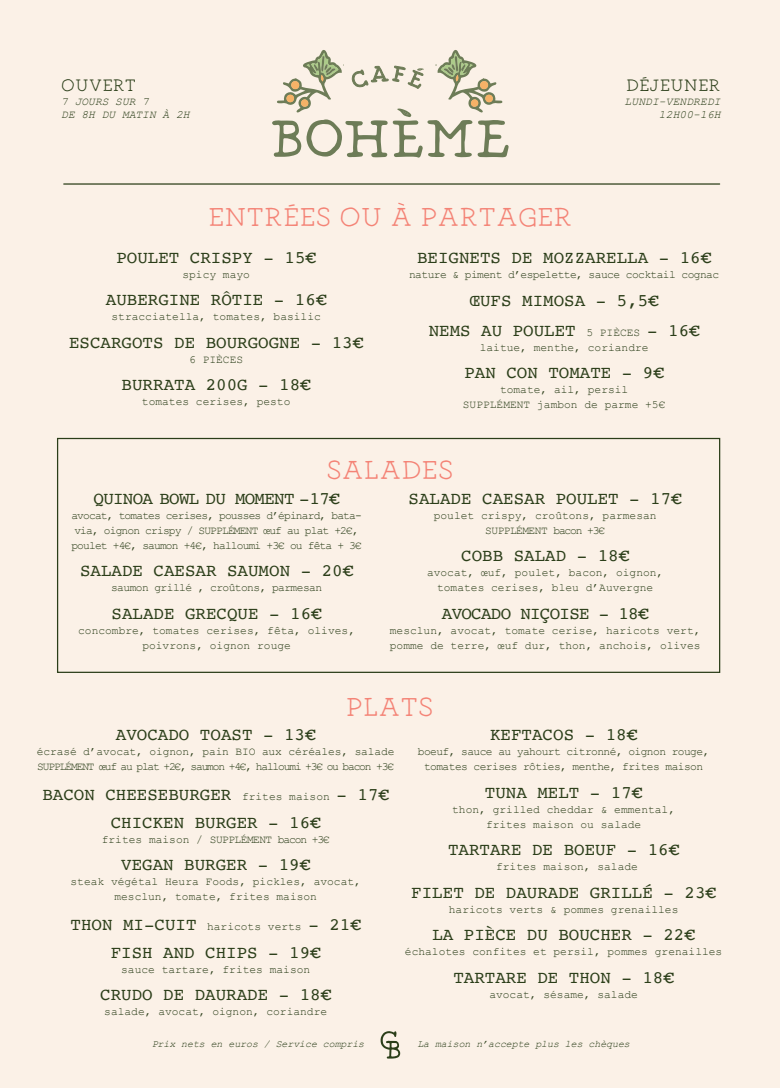
<style>
.page{position:relative;width:780px;height:1088px;background:#fbf1e7}
.page>*{position:absolute;margin:0;border:0;box-sizing:border-box;transform-origin:0 0}
.t1{font:31.25px "BOHEME Regular";color:#f48376}
.t2{font:20px "BOHEME Regular";color:#2b3e19}
.t3{font:17.5px/27.5px "Courier";color:#2b3e19;text-align:center}
.t4{font:17.5px "Courier";letter-spacing:-.04em;color:#2b3e19}
.t5{font:11.25px/15px "Courier New";color:#2b3e19;text-align:center}
.t6{font:11.25px/15px "Courier New";letter-spacing:-.05em;color:#2b3e19;text-align:center}
.t7{font:11.25px/15px "Courier New";letter-spacing:-.075em;color:#2b3e19}
.t8{font:italic 11.25px/13.5px "Courier New";letter-spacing:.01em;color:#2b3e19}
.t9{font:italic 10px "Courier New";letter-spacing:-.01em;color:#2b3e19}
.s1{font-family:"Courier New";font-size:11.25px}
</style>
<div class="page">
<svg style="left:272px;top:50px;width:236px;height:108px"></svg>
<svg style="left:380px;top:1031px;width:20px;height:27px"></svg>
<hr style="left:64px;top:183px;width:655px;height:2px;background:#2b3e19">
<div style="left:57px;top:438px;width:663px;height:235px;border:1px solid #2b3e19"></div>
<h2 class="t2" style="left:61px;top:73px;width:76px">OUVERT</h2>
<p class="t8" style="left:61px;top:94px;width:130px">7 JOURS SUR 7<br>DE 8H DU MATIN À 2H</p>
<h2 class="t2" style="left:626px;top:72px;width:96px">DÉJEUNER</h2>
<p class="t8" style="left:624px;top:94px;width:97px;text-align:right">LUNDI-VENDREDI<br>12H00-16H</p>
<h1 class="t1" style="left:208px;top:197px;width:366px">ENTRÉES OU A PARTAGER</h1>
<h3 class="t3" style="left:116px;top:243px;width:201px">POULET CRISPY - 15€</h3>
<p class="t5" style="left:182px;top:267px;width:69px">spicy mayo</p>
<h3 class="t3" style="left:106px;top:286px;width:222px">AUBERGINE RÔTIE - 16€</h3>
<p class="t5" style="left:111px;top:309px;width:211px">stracciatella, tomates, basilic</p>
<h3 class="t3" style="left:69px;top:328px;width:296px">ESCARGOTS DE BOURGOGNE - 13€</h3>
<p class="t5" style="left:189px;top:352px;width:56px">6 PIÈCES</p>
<h3 class="t3" style="left:122px;top:371px;width:191px">BURRATA 200G - 18€</h3>
<p class="t5" style="left:142px;top:394px;width:150px">tomates cerises, pesto</p>
<h3 class="t3" style="left:417px;top:244px;width:296px">BEIGNETS DE MOZZARELLA - 16€</h3>
<p class="t6" style="left:409px;top:267px;width:311px">nature &amp; piment d’espelette, sauce cocktail cognac</p>
<h3 class="t3" style="left:428px;top:285px;width:272px;line-height:30px">ŒUFS MIMOSA - 5,5€<br>NEMS AU POULET <span class="s1">5 PIÈCES</span> - 16€</h3>
<p class="t5" style="left:479px;top:339px;width:170px">laitue, menthe, coriandre</p>
<h3 class="t3" style="left:464px;top:359px;width:201px">PAN CON TOMATE - 9€</h3>
<p class="t5" style="left:463px;top:382px;width:204px">tomate, ail, persil<br>SUPPLÉMENT jambon de parme +5€</p>
<h1 class="t1" style="left:326px;top:450px;width:128px">SALADES</h1>
<h3 class="t4" style="left:93px;top:484px;width:248px">QUINOA BOWL DU MOMENT -17€</h3>
<p class="t7" style="left:71px;top:507px;width:292px">avocat, tomates cerises, pousses d’épinard, bata&shy;via, oignon crispy / SUPPLÉMENT œuf au plat +2€, poulet +4€, saumon +4€, halloumi +3€ ou fêta + 3€</p>
<h3 class="t3" style="left:80px;top:556px;width:275px">SALADE CAESAR SAUMON - 20€</h3>
<p class="t6" style="left:111px;top:580px;width:212px">saumon grillé , croûtons, parmesan</p>
<h3 class="t3" style="left:112px;top:599px;width:212px">SALADE GRECQUE - 16€</h3>
<p class="t5" style="left:78px;top:622px;width:278px">concombre, tomates cerises, fêta, olives, poivrons, oignon rouge</p>
<h3 class="t3" style="left:408px;top:484px;width:275px">SALADE CAESAR POULET - 17€</h3>
<p class="t5" style="left:434px;top:507px;width:224px">poulet crispy, croûtons, parmesan<br>SUPPLÉMENT bacon +3€</p>
<h3 class="t3" style="left:461px;top:541px;width:169px">COBB SALAD - 18€</h3>
<p class="t5" style="left:427px;top:565px;width:238px">avocat, œuf, poulet, bacon, oignon, tomates cerises, bleu d’Auvergne</p>
<h3 class="t4" style="left:442px;top:600px;width:208px">AVOCADO NIÇOISE - 18€</h3>
<p class="t5" style="left:390px;top:622px;width:312px;text-align:left">mesclun, avocat, tomate cerise, haricots vert, pomme de terre, œuf dur, thon, anchois, olives</p>
<h1 class="t1" style="left:346px;top:687px;width:89px">PLATS</h1>
<h3 class="t3" style="left:116px;top:720px;width:201px">AVOCADO TOAST - 13€</h3>
<p class="t5" style="left:37px;top:744px;width:359px;text-align:left">écrasé d’avocat, oignon, pain BIO aux céréales, salade<br>SUPPLÉMENT œuf au plat +2€, saumon +4€, halloumi +3€ ou bacon +3€</p>
<h3 class="t3" style="left:42px;top:780px;width:348px">BACON CHEESEBURGER <span class="s1">frites maison</span> - 17€<br>CHICKEN BURGER - 16€</h3>
<p class="t6" style="left:102px;top:831px;width:229px">frites maison / SUPPLÉMENT bacon +3€</p>
<h3 class="t3" style="left:121px;top:850px;width:191px">VEGAN BURGER - 19€</h3>
<p class="t5" style="left:70px;top:874px;width:292px">steak végétal Heura Foods, pickles, avocat, mesclun, tomate, frites maison</p>
<h3 class="t3" style="left:70px;top:910px;width:292px">THON MI-CUIT <span class="s1">haricots verts</span> - 21€<br>FISH AND CHIPS - 19€</h3>
<p class="t5" style="left:121px;top:961px;width:191px">sauce tartare, frites maison</p>
<h3 class="t3" style="left:100px;top:980px;width:233px">CRUDO DE DAURADE - 18€</h3>
<p class="t5" style="left:104px;top:1004px;width:224px">salade, avocat, oignon, coriandre</p>
<h3 class="t3" style="left:490px;top:720px;width:148px">KEFTACOS - 18€</h3>
<p class="t6" style="left:418px;top:744px;width:293px">boeuf, sauce au yahourt citronné, oignon rouge, tomates cerises rôties, menthe, frites maison</p>
<h3 class="t3" style="left:485px;top:778px;width:159px">TUNA MELT - 17€</h3>
<p class="t5" style="left:452px;top:801px;width:224px">thon, grilled cheddar &amp; emmental, frites maison ou salade</p>
<h3 class="t3" style="left:448px;top:835px;width:233px">TARTARE DE BOEUF - 16€</h3>
<p class="t5" style="left:496px;top:859px;width:143px">frites maison, salade</p>
<h3 class="t3" style="left:411px;top:878px;width:306px">FILET DE DAURADE GRILLÉ - 23€</h3>
<p class="t5" style="left:449px;top:901px;width:231px">haricots verts &amp; pommes grenailles</p>
<h3 class="t3" style="left:432px;top:920px;width:264px">LA PIÈCE DU BOUCHER - 22€</h3>
<p class="t5" style="left:405px;top:944px;width:319px">échalotes confites et persil, pommes grenailles</p>
<h3 class="t3" style="left:453px;top:963px;width:222px">TARTARE DE THON - 18€</h3>
<p class="t5" style="left:489px;top:986px;width:150px">avocat, sésame, salade</p>
<p class="t9" style="left:152px;top:1037px;width:214px">Prix nets en euros / Service compris</p>
<p class="t9" style="left:417px;top:1037px;width:214px">La maison n’accepte plus les chèques</p>
</div>
